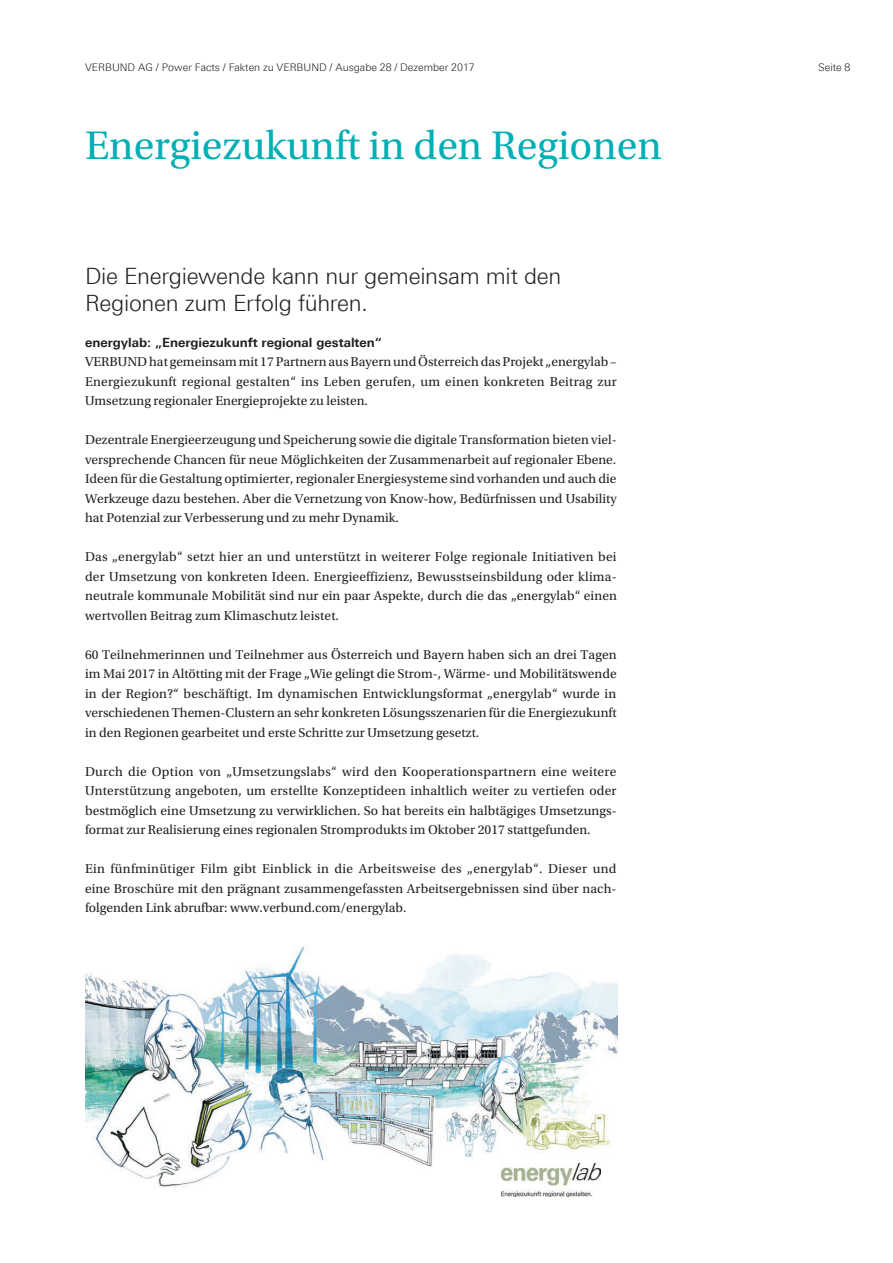
<style>
.page{position:relative;width:893px;height:1263px;background:#fff}
.page>*{position:absolute;margin:0;border:0;box-sizing:border-box;transform-origin:0 0}
.t1{font:42px "Utopia Std";color:#00afb5}
.t2{font:300 22.5px/27px "Linotype Univers 330";letter-spacing:-.015em;color:#231f20}
.t3{font:13.5px/19.5px "Utopia Std";color:#231f20;text-align:justify}
.t4{font:700 12.75px "Linotype Univers 630";color:#231f20}
.t5{font:300 10.5px "Linotype Univers 330";color:#231f20}
</style>
<div class="page">
<img style="left:85px;top:946px;width:533px;height:250px">
<img style="left:502px;top:1164px;width:98px;height:32px">
<p class="t5" style="left:85px;top:61px;width:391px">VERBUND AG / Power Facts / Fakten zu VERBUND / Ausgabe 28 / Dezember 2017</p>
<p class="t5" style="left:818px;top:61px;width:34px">Seite 8</p>
<h1 class="t1" style="left:85px;top:123px;width:578px">Energiezukunft in den Regionen</h1>
<h2 class="t2" style="left:85px;top:263px;width:478px">Die Energiewende kann nur gemeinsam mit den<br>Regionen zum Erfolg führen.</h2>
<p class="t4" style="left:85px;top:334px;width:298px">energylab: „Energiezukunft regional gestalten“</p>
<p class="t3" style="left:85px;top:352px;width:533px">VERBUND hat gemeinsam mit 17 Partnern aus Bayern und Österreich das Projekt „energylab – Energiezukunft regional gestalten“ ins Leben gerufen, um einen konkreten Beitrag zur Umsetzung regionaler Energieprojekte zu leisten.</p>
<p class="t3" style="left:85px;top:430px;width:533px">Dezentrale Energieerzeugung und Speicherung sowie die digitale Transformation bieten viel&shy;versprechende Chancen für neue Möglichkeiten der Zusammenarbeit auf regionaler Ebene.<br>Ideen für die Gestaltung optimierter, regionaler Energiesysteme sind vorhanden und auch die Werkzeuge dazu bestehen. Aber die Vernetzung von Know-how, Bedürfnissen und Usability hat Potenzial zur Verbesserung und zu mehr Dynamik.</p>
<p class="t3" style="left:85px;top:547px;width:533px">Das „energylab“ setzt hier an und unterstützt in weiterer Folge regionale Initiativen bei der Umsetzung von konkreten Ideen. Energieeffizienz, Bewusstseinsbildung oder klima&shy;neutrale kommunale Mobilität sind nur ein paar Aspekte, durch die das „energylab“ einen wertvollen Beitrag zum Klimaschutz leistet.</p>
<p class="t3" style="left:85px;top:645px;width:533px">60 Teilnehmerinnen und Teilnehmer aus Österreich und Bayern haben sich an drei Tagen im Mai 2017 in Altötting mit der Frage „Wie gelingt die Strom-, Wärme- und Mobilitätswende in der Region?“ beschäftigt. Im dynamischen Entwicklungsformat „energylab“ wurde in verschiedenen Themen-Clustern an sehr konkreten Lösungsszenarien für die Energiezukunft in den Regionen gearbeitet und erste Schritte zur Umsetzung gesetzt.</p>
<p class="t3" style="left:85px;top:762px;width:533px">Durch die Option von „Umsetzungslabs“ wird den Kooperationspartnern eine weitere Unterstützung angeboten, um erstellte Konzeptideen inhaltlich weiter zu vertiefen oder bestmöglich eine Umsetzung zu verwirklichen. So hat bereits ein halbtägiges Umsetzungs&shy;format zur Realisierung eines regionalen Stromprodukts im Oktober 2017 stattgefunden.</p>
<p class="t3" style="left:85px;top:859px;width:533px">Ein fünfminütiger Film gibt Einblick in die Arbeitsweise des „energylab“. Dieser und eine Broschüre mit den prägnant zusammengefassten Arbeitsergebnissen sind über nach&shy;folgenden Link abrufbar: www.verbund.com/energylab.</p>
</div>
